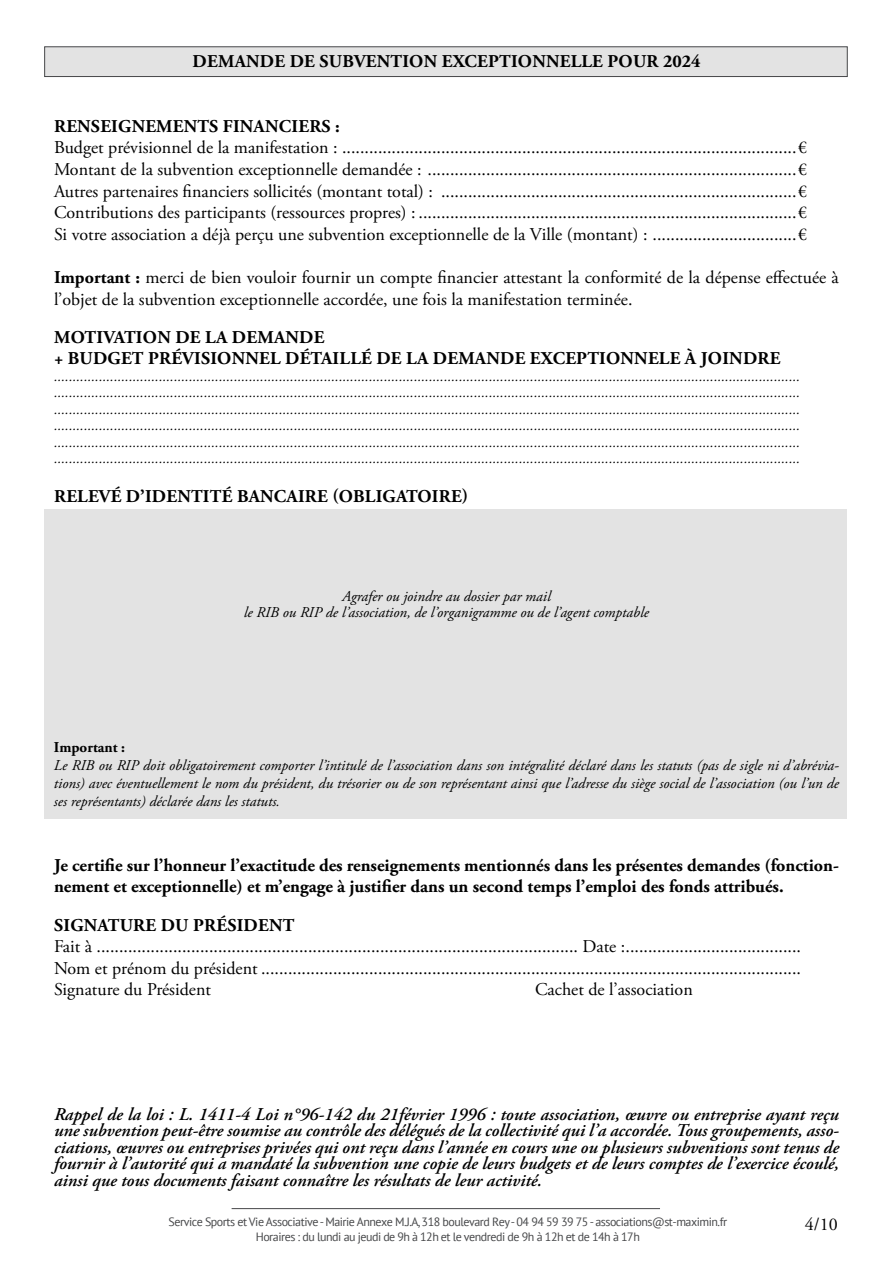
<style>
.page{position:relative;width:893px;height:1263px;background:#fff}
.page>*{position:absolute;margin:0;border:0;box-sizing:border-box;transform-origin:0 0}
.t1{font:18px/21.6px "Adobe Garamond Pro";color:#000;text-align:justify}
.t2{font:italic 600 18px/16.5px "Adobe Garamond Pro";color:#000;text-align:justify}
.t3{font:700 18px/21.6px "Adobe Garamond Pro";letter-spacing:.015em;color:#000}
.t4{font:italic 15px/16.5px "Adobe Garamond Pro";color:#000;text-align:justify}
.t5{font:700 15px "Adobe Garamond Pro";color:#000}
.t6{font:12px/14.4px "PT Sans";letter-spacing:-.04em;color:#464749;text-align:center}
.s1{font-weight:700}
.s2{font-style:inherit}
</style>
<div class="page">
<hr style="left:232px;top:1208px;width:428px;height:1px;background:#464749">
<div style="left:45px;top:509px;width:802px;height:310px;background:#e3e3e3"></div>
<div style="left:44px;top:47px;width:803px;height:30px;background:#e3e3e3;border:1px solid #464749"></div>
<p class="t3" style="left:193px;top:51px;width:509px">DEMANDE DE SUBVENTION EXCEPTIONNELLE POUR 2024</p>
<p class="t3" style="left:54px;top:116px;width:287px">RENSEIGNEMENTS FINANCIERS :</p>
<p class="t1" style="left:54px;top:138px;width:754px">Budget prévisionnel de la manifestation : .....................................................................................................€ Montant de la subvention exceptionnelle demandée : ..................................................................................€ Autres partenaires financiers sollicités (montant total) : ...............................................................................€ Contributions des participants (ressources propres) : ....................................................................................€ Si votre association a déjà perçu une subvention exceptionnelle de la Ville (montant) : ................................€</p>
<p class="t1" style="left:54px;top:267px;width:786px"><span class="s1">Important :</span> merci de bien vouloir fournir un compte financier attestant la conformité de la dépense effectuée à l’objet de la subvention exceptionnelle accordée, une fois la manifestation terminée.</p>
<p class="t3" style="left:54px;top:327px;width:728px">MOTIVATION DE LA DEMANDE<br>+ BUDGET PRÉVISIONNEL DÉTAILLÉ DE LA DEMANDE EXCEPTIONNELE À JOINDRE</p>
<p class="t4" style="left:54px;top:368px;width:748px">....................................................................................................................................................................................................... ....................................................................................................................................................................................................... ....................................................................................................................................................................................................... ....................................................................................................................................................................................................... ....................................................................................................................................................................................................... .......................................................................................................................................................................................................</p>
<p class="t3" style="left:54px;top:485px;width:415px">RELEVÉ D’IDENTITÉ BANCAIRE (OBLIGATOIRE)</p>
<p class="t4" style="left:244px;top:588px;width:407px;text-align:center">Agrafer ou joindre au dossier par mail<br>le RIB ou RIP de l’association, de l’organigramme ou de l’agent comptable</p>
<p class="t5" style="left:54px;top:738px;width:73px">Important :</p>
<p class="t4" style="left:54px;top:757px;width:786px;line-height:18px">Le RIB ou RIP doit obligatoirement comporter l’intitulé de l’association dans son intégralité déclaré dans les statuts (pas de sigle ni d’abrévia&shy;tions) avec éventuellement le nom du président, du trésorier ou de son représentant ainsi que l’adresse du siège social de l’association (ou l’un de ses représentants) déclarée dans les statuts.</p>
<p class="t3" style="left:54px;top:855px;width:786px">Je certifie sur l’honneur l’exactitude des renseignements mentionnés dans les présentes demandes (fonction&shy;nement et exceptionnelle) et m’engage à justifier dans un second temps l’emploi des fonds attribués.</p>
<p class="t3" style="left:54px;top:914px;width:242px">SIGNATURE DU PRÉSIDENT</p>
<p class="t1" style="left:54px;top:936px;width:748px">Fait à ........................................................................................................... Date :.......................................<br>Nom et prénom du président ........................................................................................................................<br>Signature du Président</p>
<p class="t1" style="left:535px;top:979px;width:159px">Cachet de l’association</p>
<p class="t2" style="left:54px;top:1107px;width:786px">Rappel de la loi : L. 1411-4 Loi n°96-142 du 21février 1996 : toute association, œuvre ou entreprise ayant reçu une subvention peut-être soumise au contrôle des délégués de la collectivité qui l’a accordée. Tous groupements, asso&shy;ciations, œuvres ou entreprises privées qui ont reçu dans l’année en cours une ou plusieurs subventions sont tenus de fournir à l’autorité qui a mandaté la subvention une copie de leurs budgets et de leurs comptes de l’exercice écoulé, ainsi que tous documents faisant connaître les résultats de leur activité.</p>
<p class="t6" style="left:169px;top:1214px;width:560px">Service Sports et Vie Associative -Mairie Annexe M.J.A,318 boulevard Rey-04 94 59 39 75- associations@st-maximin.fr<br>Horaires : du lundi au <span class="s2">jeudi de 9h à 12h et le</span> vendredi de <span class="s2">9h</span> à 12h et de <span class="s2">14h</span> à 17h</p>
<p class="t1" style="left:805px;top:1214px;width:34px">4/10</p>
</div>
